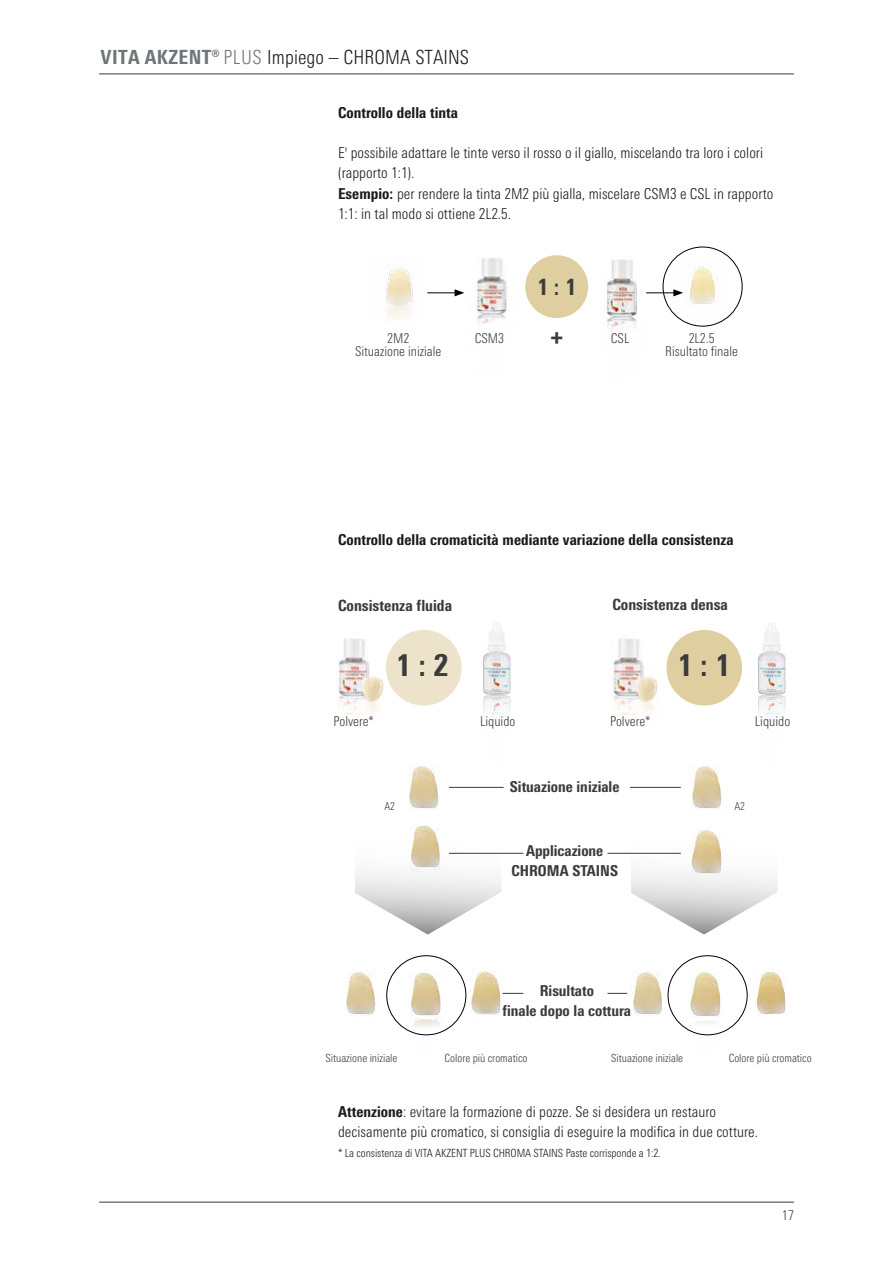
<style>
.page{position:relative;width:893px;height:1263px;background:#fff}
.page>*{position:absolute;margin:0;border:0;box-sizing:border-box;transform-origin:0 0}
.t1{font:800 condensed 30.15px "Univers Next Pro";color:#3b3b3a}
.t2{font:800 condensed 22.5px "Univers Next Pro";color:#3b3b3a}
.t3{font:300 condensed 19.5px "Univers Next Pro";letter-spacing:.005em;color:#1a1a1a}
.t4{font:800 condensed 15.45px "Univers Next Pro";color:#3b3b3a}
.t5{font:300 condensed 15px/20.2px "Univers Next Pro";letter-spacing:.005em;color:#1a1a1a}
.t6{font:800 condensed 15px "Univers Next Pro";letter-spacing:.005em;color:#1a1a1a}
.t7{font:800 condensed 15px/20.2px "Univers Next Pro";color:#3b3b3a;text-align:center}
.t8{font:300 condensed 13.5px "Univers Next Pro";color:#3b3b3a}
.t9{font:300 condensed 11.25px "Univers Next Pro";color:#3b3b3a}
.t10{font:300 condensed 11.25px "Univers Next Pro";letter-spacing:-.005em;color:#1a1a1a}
.t11{font:300 condensed 10.8px "Univers Next Pro";color:#3b3b3a}
.s1{font-weight:800;color:#6f767a}
.s2{color:#6f767a}
.s3{font-weight:800}
</style>
<div class="page">
<hr style="left:99px;top:74px;width:695px;height:1px;background:#3b3b3a">
<hr style="left:99px;top:1202px;width:695px;height:1px;background:#3b3b3a">
<img style="left:337px;top:639px;width:18px;height:76px">
<img style="left:612px;top:639px;width:19px;height:76px">
<svg style="left:355px;top:293px;width:146px;height:641px"></svg>
<svg style="left:631px;top:246px;width:146px;height:688px"></svg>
<img style="left:483px;top:622px;width:28px;height:146px">
<img style="left:758px;top:622px;width:28px;height:146px">
<img style="left:410px;top:826px;width:30px;height:46px">
<img style="left:410px;top:1019px;width:30px;height:17px">
<img style="left:408px;top:766px;width:30px;height:44px">
<img style="left:346px;top:972px;width:29px;height:44px">
<img style="left:633px;top:972px;width:28px;height:44px">
<img style="left:756px;top:971px;width:30px;height:44px">
<img style="left:471px;top:972px;width:30px;height:43px">
<img style="left:691px;top:766px;width:30px;height:44px">
<img style="left:691px;top:830px;width:31px;height:45px">
<img style="left:690px;top:1021px;width:31px;height:15px">
<img style="left:411px;top:973px;width:29px;height:46px">
<img style="left:690px;top:972px;width:31px;height:45px">
<hr style="left:646px;top:292px;width:30px;height:1px;background:#000">
<div style="left:663px;top:247px;width:79px;height:79px;border:1px solid #000;border-radius:50%"></div>
<img style="left:387px;top:267px;width:25px;height:20px">
<img style="left:673px;top:259px;width:54px;height:63px">
<img style="left:370px;top:287px;width:54px;height:62px">
<img style="left:453px;top:258px;width:74px;height:53px">
<img style="left:582px;top:255px;width:61px;height:61px">
<div style="left:525px;top:255px;width:63px;height:63px;background:#dfcea0;border-radius:50%"></div>
<hr style="left:427px;top:292px;width:30px;height:1px;background:#000">
<svg style="left:455px;top:289px;width:9px;height:7px"></svg>
<img style="left:453px;top:311px;width:53px;height:88px">
<img style="left:607px;top:316px;width:56px;height:87px">
<hr style="left:449px;top:787px;width:55px;height:1px;background:#3b3b3a">
<hr style="left:630px;top:787px;width:51px;height:1px;background:#3b3b3a">
<hr style="left:449px;top:853px;width:74px;height:1px;background:#3b3b3a">
<hr style="left:607px;top:853px;width:74px;height:1px;background:#3b3b3a">
<svg style="left:503px;top:993px;width:20px;height:1px"></svg>
<svg style="left:607px;top:993px;width:20px;height:1px"></svg>
<h3 class="t3" style="left:101px;top:46px;width:370px"><span class="s1">VITA AKZENT®</span> <span class="s2">PLUS</span> Impiego – CHROMA STAINS</h3>
<p class="t6" style="left:338px;top:103px;width:122px">Controllo della tinta</p>
<p class="t5" style="left:338px;top:143px;width:437px">E' possibile adattare le tinte verso il rosso o il giallo, miscelando tra loro i colori (rapporto 1:1).<br><span class="s3">Esempio:</span> per rendere la tinta 2M2 più gialla, miscelare CSM3 e CSL in rapporto 1:1: in tal modo si ottiene 2L2.5.</p>
<h2 class="t2" style="left:537px;top:274px;width:41px">1 : 1</h2>
<p class="t8" style="left:387px;top:330px;width:24px">2M2</p>
<p class="t8" style="left:475px;top:331px;width:31px">CSM3</p>
<h2 class="t2" style="left:550px;top:323px;width:14px">+</h2>
<p class="t8" style="left:611px;top:331px;width:20px">CSL</p>
<p class="t8" style="left:689px;top:330px;width:27px">2L2.5</p>
<p class="t8" style="left:355px;top:344px;width:88px">Situazione iniziale</p>
<p class="t8" style="left:665px;top:344px;width:74px">Risultato finale</p>
<p class="t6" style="left:338px;top:531px;width:397px">Controllo della cromaticità mediante variazione della consistenza</p>
<p class="t4" style="left:338px;top:596px;width:116px">Consistenza fluida</p>
<p class="t4" style="left:612px;top:595px;width:117px">Consistenza densa</p>
<h1 class="t1" style="left:396px;top:648px;width:54px">1 : 2</h1>
<h1 class="t1" style="left:677px;top:648px;width:54px">1 : 1</h1>
<p class="t8" style="left:333px;top:713px;width:42px">Polvere*</p>
<p class="t8" style="left:480px;top:713px;width:37px">Liquido</p>
<p class="t8" style="left:610px;top:713px;width:42px">Polvere*</p>
<p class="t8" style="left:755px;top:713px;width:37px">Liquido</p>
<p class="t7" style="left:510px;top:776px;width:111px">Situazione iniziale</p>
<p class="t11" style="left:384px;top:800px;width:12px">A2</p>
<p class="t11" style="left:734px;top:800px;width:12px">A2</p>
<p class="t7" style="left:511px;top:840px;width:108px">Applicazione<br>CHROMA STAINS</p>
<p class="t7" style="left:503px;top:980px;width:130px">Risultato<br>finale dopo la cottura</p>
<p class="t9" style="left:325px;top:1052px;width:73px">Situazione iniziale</p>
<p class="t9" style="left:445px;top:1052px;width:84px">Colore più cromatico</p>
<p class="t9" style="left:611px;top:1052px;width:74px">Situazione iniziale</p>
<p class="t9" style="left:729px;top:1052px;width:84px">Colore più cromatico</p>
<p class="t5" style="left:338px;top:1101px;width:422px"><span class="s3">Attenzione</span>: evitare la formazione di pozze. Se si desidera un restauro decisamente più cromatico, si consiglia di eseguire la modifica in due cotture.</p>
<p class="t10" style="left:338px;top:1147px;width:324px">* La consistenza di VITA AKZENT PLUS CHROMA STAINS Paste corrisponde a 1:2.</p>
<p class="t8" style="left:782px;top:1207px;width:14px">17</p>
</div>
